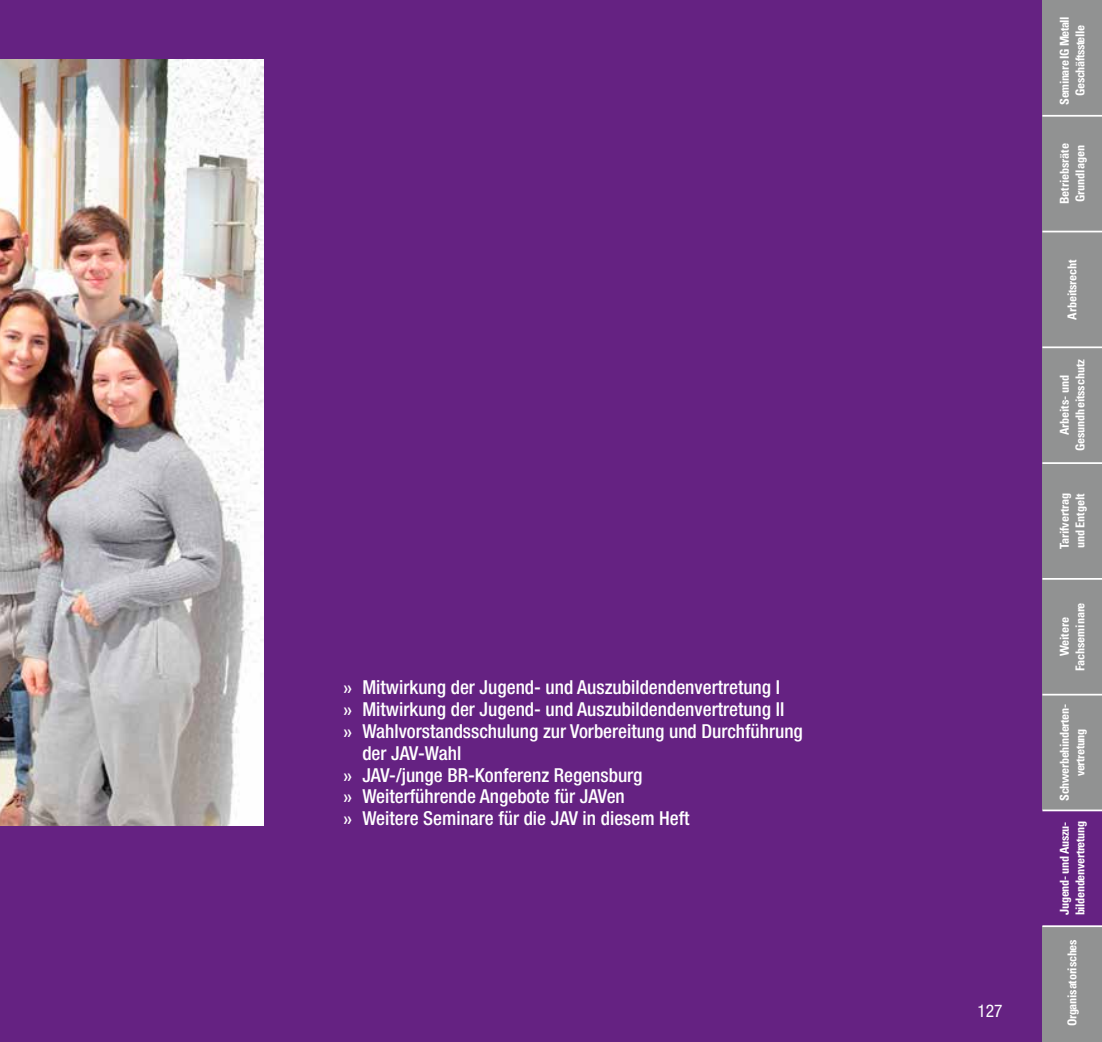
<style>
.page{position:relative;width:1102px;height:1042px;background:#fff}
.page>*{position:absolute;margin:0;border:0;box-sizing:border-box;transform-origin:0 0}
.t1{font:500 condensed 19.25px "Helvetica Neue LT Std";color:#fff}
.t2{font:condensed 17.5px "Helvetica Neue LT Std";color:#fff}
.t3{font:700 condensed 12.25px/15.8px "Univers LT Std";letter-spacing:-.02em;color:#fff}
.t4{font:700 condensed 12.25px/15.8px "Univers LT Std";letter-spacing:-.04em;color:#fff;text-align:center}
.s1{font-family:"Univers LT Std";font-weight:400;font-stretch:normal}
</style>
<div class="page">
<div style="left:0;top:0;width:1101px;height:1042px;background:#652282"></div>
<img style="left:0;top:60px;width:263px;height:765px">
<div style="left:1042px;top:0;width:59px;height:116px;background:#919292"></div>
<div style="left:1042px;top:116px;width:59px;height:115px;background:#919292"></div>
<div style="left:1042px;top:231px;width:59px;height:116px;background:#919292"></div>
<div style="left:1042px;top:347px;width:59px;height:116px;background:#919292"></div>
<div style="left:1042px;top:463px;width:59px;height:116px;background:#919292"></div>
<div style="left:1042px;top:579px;width:59px;height:115px;background:#919292"></div>
<div style="left:1042px;top:694px;width:59px;height:116px;background:#919292"></div>
<div style="left:1042px;top:926px;width:59px;height:116px;background:#919292"></div>
<hr style="left:1042px;top:925px;width:59px;height:2px;background:#fff">
<hr style="left:1042px;top:809px;width:59px;height:2px;background:#fff">
<hr style="left:1042px;top:694px;width:59px;height:1px;background:#fff">
<hr style="left:1042px;top:578px;width:59px;height:2px;background:#fff">
<hr style="left:1042px;top:462px;width:59px;height:2px;background:#fff">
<hr style="left:1042px;top:346px;width:59px;height:2px;background:#fff">
<hr style="left:1042px;top:231px;width:59px;height:1px;background:#fff">
<hr style="left:1042px;top:115px;width:59px;height:2px;background:#fff">
<p class="t1" style="left:342px;top:676px;width:439px"><span class="s1">»</span> Mitwirkung der Jugend- und Auszubildendenvertretung I</p>
<p class="t1" style="left:342px;top:697px;width:443px"><span class="s1">»</span> Mitwirkung der Jugend- und Auszubildendenvertretung II</p>
<p class="t1" style="left:342px;top:719px;width:462px"><span class="s1">»</span> Wahlvorstandsschulung zur Vorbereitung und Durchführung</p>
<p class="t1" style="left:362px;top:741px;width:100px">der JAV-Wahl</p>
<p class="t1" style="left:342px;top:763px;width:301px"><span class="s1">»</span> JAV-/junge BR-Konferenz Regensburg</p>
<p class="t1" style="left:342px;top:785px;width:284px"><span class="s1">»</span> Weiterführende Angebote für JAVen</p>
<p class="t1" style="left:342px;top:807px;width:348px"><span class="s1">»</span> Weitere Seminare für die JAV in diesem Heft</p>
<p class="t2" style="left:977px;top:1000px;width:27px">127</p>
<p class="t4" style="left:1056px;top:104px;width:90px;rotate:-90deg">Seminare IG Metall<br>Geschäftsstelle</p>
<p class="t3" style="left:1056px;top:204px;width:62px;rotate:-90deg">Betriebsräte<br>Grundlagen</p>
<p class="t3" style="left:1064px;top:320px;width:62px;rotate:-90deg">Arbeitsrecht</p>
<p class="t3" style="left:1056px;top:451px;width:93px;text-align:center;rotate:-90deg">Arbeits- und<br>Gesundheitsschutz</p>
<p class="t3" style="left:1056px;top:549px;width:58px;rotate:-90deg">Tarifvertrag und Entgelt</p>
<p class="t3" style="left:1056px;top:671px;width:70px;text-align:center;rotate:-90deg">Weitere<br>Fachseminare</p>
<p class="t3" style="left:1056px;top:801px;width:98px;text-align:center;rotate:-90deg">Schwerbehinderten&shy;vertretung</p>
<p class="t3" style="left:1056px;top:915px;width:96px;rotate:-90deg">Jugend- und Auszu&shy;bildendenvertretung</p>
<p class="t3" style="left:1064px;top:1026px;width:89px;rotate:-90deg">Organisatorisches</p>
</div>
